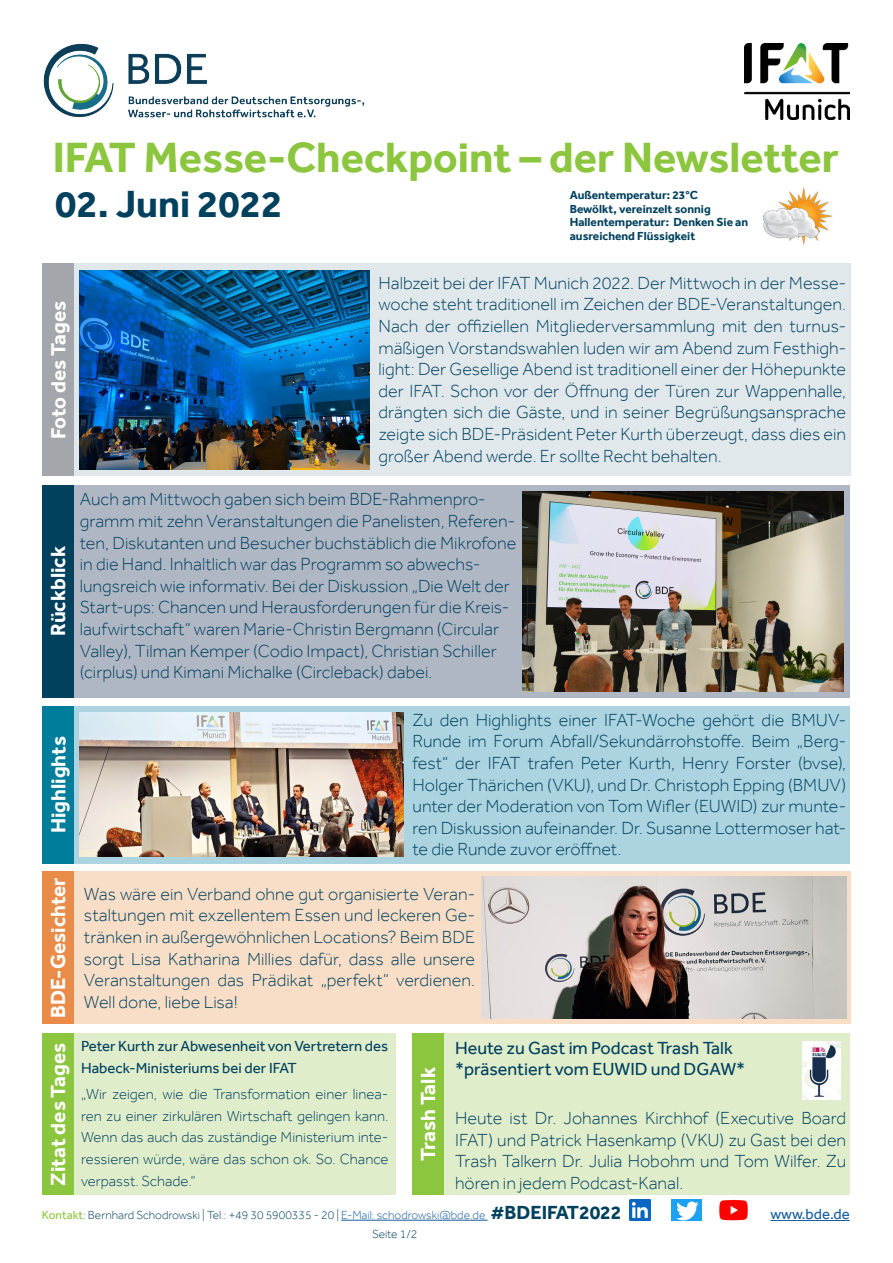
<style>
.page{position:relative;width:893px;height:1263px;background:#fff}
.page>*{position:absolute;margin:0;border:0;box-sizing:border-box;transform-origin:0 0}
.t1{font:700 43.5px "Effra";color:#8bc63e}
.t2{font:700 39px "Effra";color:#02415e}
.t3{font:700 21px "Effra";color:#fff}
.t4{font:300 18px/21.6px "Effra";color:#02415e;text-align:justify}
.t5{font:18px "Effra";color:#02415e}
.t6{font:300 15px/21.6px "Effra";color:#02415e;text-align:justify}
.t7{font:15px/21.6px "Effra";color:#02415e}
.t8{font:15px "Effra";color:#175d9e}
.t9{font:300 12px "Effra";color:#02415e}
.t10{font:700 12px "Effra";color:#02415e}
.s1{font-weight:400;color:#8bc63e}
.s2{color:#175d9e}
.s3{font-weight:700;font-size:19.5px}
</style>
<div class="page">
<hr style="left:341px;top:1220px;width:147px;height:1px;background:#175d9e">
<hr style="left:770px;top:1220px;width:80px;height:1px;background:#175d9e">
<div style="left:74px;top:264px;width:776px;height:212px;background:#e0e8ec"></div>
<div style="left:74px;top:1033px;width:321px;height:162px;background:#dfedcb"></div>
<div style="left:74px;top:706px;width:776px;height:157px;background:#abd3e0"></div>
<div style="left:43px;top:485px;width:807px;height:212px;background:#b0b7c4"></div>
<div style="left:43px;top:264px;width:31px;height:212px;background:#a3a7ac"></div>
<div style="left:43px;top:706px;width:31px;height:157px;background:#007d9a"></div>
<div style="left:43px;top:485px;width:31px;height:212px;background:#02415e"></div>
<div style="left:74px;top:872px;width:776px;height:152px;background:#f9dec7"></div>
<div style="left:43px;top:872px;width:31px;height:152px;background:#e98c4a"></div>
<img style="left:43px;top:43px;width:322px;height:75px">
<img style="left:80px;top:270px;width:290px;height:200px">
<img style="left:745px;top:43px;width:105px;height:77px">
<div style="left:43px;top:1033px;width:31px;height:162px;background:#8bc63e"></div>
<img style="left:763px;top:187px;width:70px;height:58px">
<img style="left:522px;top:491px;width:322px;height:200px">
<div style="left:412px;top:1033px;width:438px;height:162px;background:#dfedcb"></div>
<img style="left:482px;top:877px;width:364px;height:141px">
<img style="left:629px;top:1199px;width:22px;height:21px">
<img style="left:672px;top:1199px;width:30px;height:21px">
<img style="left:719px;top:1200px;width:29px;height:20px">
<div style="left:412px;top:1033px;width:32px;height:162px;background:#8bc63e"></div>
<img style="left:803px;top:1042px;width:38px;height:57px">
<img style="left:80px;top:712px;width:324px;height:145px">
<p class="t1" style="left:53px;top:132px;width:788px">IFAT Messe-Checkpoint – der Newsletter</p>
<p class="t2" style="left:55px;top:181px;width:228px">02. Juni 2022</p>
<p class="t10" style="left:570px;top:188px;width:130px">Außentemperatur: 23°C</p>
<p class="t10" style="left:570px;top:202px;width:142px">Bewölkt, vereinzelt sonnig</p>
<p class="t10" style="left:570px;top:215px;width:180px">Hallentemperatur: Denken Sie an</p>
<p class="t10" style="left:570px;top:229px;width:127px">ausreichend Flüssigkeit</p>
<p class="t3" style="left:46px;top:439px;width:139px;rotate:-90deg">Foto des Tages</p>
<p class="t4" style="left:378px;top:272px;width:469px">Halbzeit bei der IFAT Munich 2022. Der Mittwoch in der Messe&shy;woche steht traditionell im Zeichen der BDE-Veranstaltungen.<br>Nach der offiziellen Mitgliederversammlung mit den turnus&shy;mäßigen Vorstandswahlen luden wir am Abend zum Festhigh&shy;light: Der Gesellige Abend ist traditionell einer der Höhepunkte der IFAT. Schon vor der Öffnung der Türen zur Wappenhalle, drängten sich die Gäste, und in seiner Begrüßungsansprache zeigte sich BDE-Präsident Peter Kurth überzeugt, dass dies ein großer Abend werde. Er sollte Recht behalten.</p>
<p class="t3" style="left:46px;top:636px;width:91px;rotate:-90deg">Rückblick</p>
<p class="t4" style="left:80px;top:488px;width:438px;text-align:left">Auch am Mittwoch gaben sich beim BDE-Rahmenpro&shy;gramm mit zehn Veranstaltungen die Panelisten, Referen&shy;ten, Diskutanten und Besucher buchstäblich die Mikrofone in die Hand. Inhaltlich war das Programm so abwechs&shy;lungsreich wie informativ. Bei der Diskussion „Die Welt der Start-ups: Chancen und Herausforderungen für die Kreis&shy;laufwirtschaft“ waren Marie-Christin Bergmann (Circular Valley), Tilman Kemper (Codio Impact), Christian Schiller (cirplus) und Kimani Michalke (Circleback) dabei.</p>
<p class="t3" style="left:46px;top:833px;width:99px;rotate:-90deg">Highlights</p>
<p class="t4" style="left:412px;top:709px;width:435px">Zu den Highlights einer IFAT-Woche gehört die BMUV-Runde im Forum Abfall/Sekundärrohstoffe. Beim „Berg&shy;fest“ der IFAT trafen Peter Kurth, Henry Forster (bvse), Holger Thärichen (VKU), und Dr. Christoph Epping (BMUV) unter der Moderation von Tom Wifler (EUWID) zur munte&shy;ren Diskussion aufeinander. Dr. Susanne Lottermoser hat&shy;te die Runde zuvor eröffnet.</p>
<p class="t3" style="left:46px;top:1018px;width:142px;rotate:-90deg">BDE-Gesichter</p>
<p class="t4" style="left:84px;top:883px;width:393px">Was wäre ein Verband ohne gut organisierte Veran&shy;staltungen mit exzellentem Essen und leckeren Ge&shy;tränken in außergewöhnlichen Locations? Beim BDE sorgt Lisa Katharina Millies dafür, dass alle unsere Veranstaltungen das Prädikat „perfekt“ verdienen.<br>Well done, liebe Lisa!</p>
<p class="t3" style="left:46px;top:1185px;width:144px;rotate:-90deg">Zitat des Tages</p>
<p class="t7" style="left:81px;top:1035px;width:309px">Peter Kurth zur Abwesenheit von Vertretern des<br>Habeck-Ministeriums bei der IFAT</p>
<p class="t6" style="left:81px;top:1083px;width:309px">„Wir zeigen, wie die Transformation einer linea&shy;ren zu einer zirkulären Wirtschaft gelingen kann.<br>Wenn das auch das zuständige Ministerium inte&shy;ressieren würde, wäre das schon ok. So. Chance verpasst. Schade.“</p>
<p class="t5" style="left:455px;top:1037px;width:279px">Heute zu Gast im Podcast Trash Talk</p>
<p class="t5" style="left:455px;top:1059px;width:292px">*präsentiert vom EUWID und DGAW*</p>
<p class="t4" style="left:455px;top:1107px;width:393px">Heute ist Dr. Johannes Kirchhof (Executive Board IFAT) und Patrick Hasenkamp (VKU) zu Gast bei den Trash Talkern Dr. Julia Hobohm und Tom Wilfer. Zu hören in jedem Podcast-Kanal.</p>
<p class="t3" style="left:416px;top:1161px;width:95px;rotate:-90deg">Trash Talk</p>
<p class="t9" style="left:42px;top:1208px;width:581px"><span class="s1">Kontakt</span>: Bernhard Schodrowski | Tel.: +49 30 5900335 - 20 | <span class="s2">E-Mail: schodrowski@bde.de</span> <span class="s3">#BDEIFAT2022</span></p>
<p class="t8" style="left:770px;top:1205px;width:81px">www.bde.de</p>
<p class="t9" style="left:372px;top:1227px;width:47px">Seite 1/2</p>
</div>
